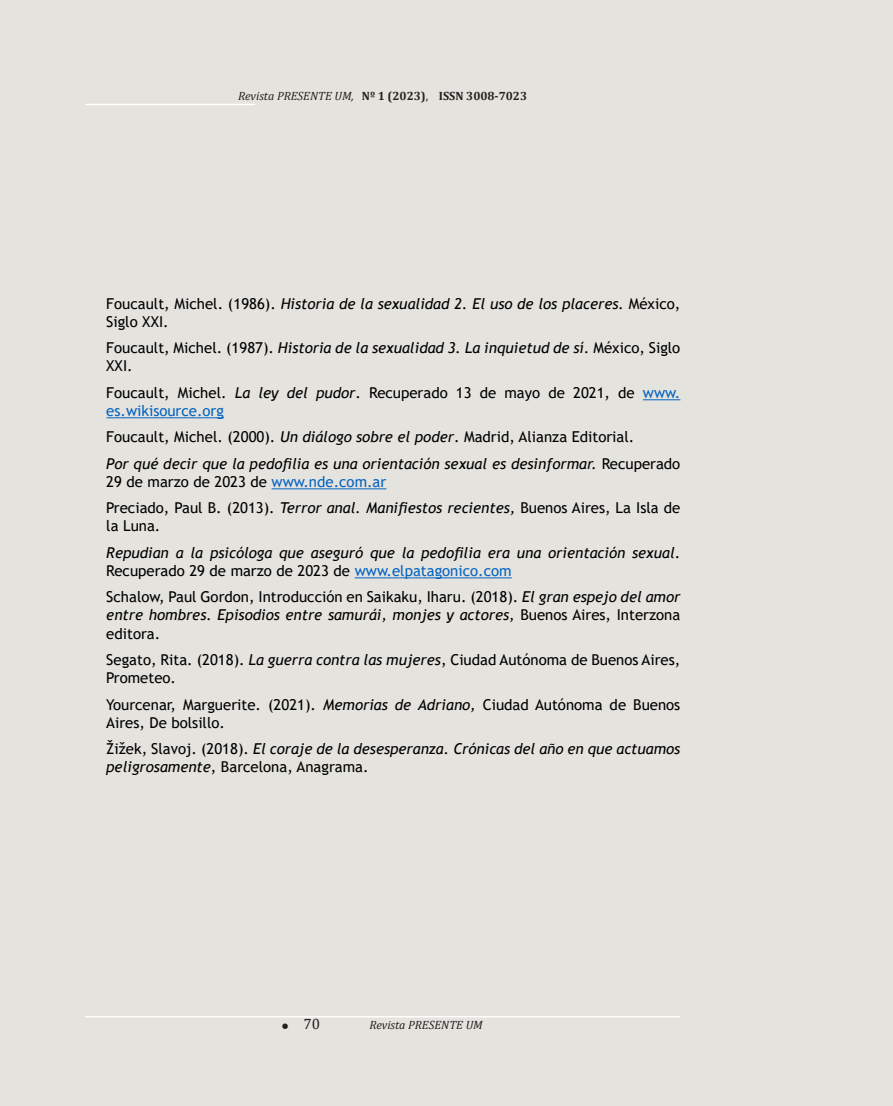
<style>
.page{position:relative;width:893px;height:1106px;background:#e4e3de}
.page>*{position:absolute;margin:0;border:0;box-sizing:border-box;transform-origin:0 0}
.t1{font:15px/18px "Trebuchet MS";color:#000}
.t2{font:italic 15px/18px "Trebuchet MS";color:#000}
.t3{font:15px "Cambria";color:#231f20}
.t4{font:700 12px "Cambria";color:#231f20}
.t5{font:italic 12px "Cambria";color:#231f20}
.s1{font-weight:400;font-style:italic}
.s2{font-weight:400}
.s3{font-style:normal}
.s4{font-style:italic}
.s5{color:#0563c1}
.s6{font-style:normal;color:#0563c1}
</style>
<div class="page">
<hr style="left:85px;top:1015px;width:595px;height:2px;background:#fff">
<hr style="left:85px;top:104px;width:170px;height:1px;background:#fff">
<hr style="left:643px;top:399px;width:37px;height:1px;background:#0563c1">
<hr style="left:106px;top:417px;width:118px;height:1px;background:#0563c1">
<hr style="left:272px;top:488px;width:114px;height:1px;background:#0563c1">
<hr style="left:355px;top:577px;width:157px;height:1px;background:#0563c1">
<p class="t4" style="left:238px;top:88px;width:290px"><span class="s1">Revista PRESENTE UM,</span> Nº 1 (2023)<span class="s2">,</span> ISSN 3008-7023</p>
<p class="t2" style="left:106px;top:295px;width:576px"><span class="s3">Foucault, Michel. (1986).</span> Historia de la sexualidad 2. El uso de los placeres. <span class="s3">México,<br>Siglo XXI.</span></p>
<p class="t2" style="left:106px;top:339px;width:576px"><span class="s3">Foucault, Michel. (1987).</span> Historia de la sexualidad 3. La inquietud de sí. <span class="s3">México, Siglo<br>XXI.</span></p>
<p class="t1" style="left:106px;top:383px;width:576px">Foucault, Michel. <span class="s4">La ley del pudor</span>. Recuperado 13 de mayo de 2021, de <span class="s5">www. es.wikisource.org</span></p>
<p class="t1" style="left:106px;top:428px;width:529px">Foucault, Michel. (2000). <span class="s4">Un diálogo sobre el poder</span>. Madrid, Alianza Editorial.</p>
<p class="t2" style="left:106px;top:455px;width:576px">Por qué decir que la pedofilia es una orientación sexual es desinformar. <span class="s3">Recuperado<br>29 de marzo de 2023 de</span> <span class="s6">www.nde.com.ar</span></p>
<p class="t1" style="left:106px;top:499px;width:576px">Preciado, Paul B. (2013). <span class="s4">Terror anal. Manifiestos recientes,</span> Buenos Aires, La Isla de la Luna.</p>
<p class="t2" style="left:106px;top:544px;width:576px">Repudian a la psicóloga que aseguró que la pedofilia era una orientación sexual<span class="s3">.<br>Recuperado 29 de marzo de 2023 de</span> <span class="s6">www.elpatagonico.com</span></p>
<p class="t1" style="left:106px;top:588px;width:576px;text-align:justify">Schalow, Paul Gordon, Introducción en Saikaku, Iharu. (2018). <span class="s4">El gran espejo del amor entre hombres. Episodios entre samurái, monjes y actores,</span> Buenos Aires, Interzona editora.</p>
<p class="t1" style="left:106px;top:650px;width:576px">Segato, Rita. (2018). <span class="s4">La guerra contra las mujeres</span>, Ciudad Autónoma de Buenos Aires,<br>Prometeo.</p>
<p class="t1" style="left:106px;top:695px;width:575px">Yourcenar, Marguerite. (2021). <span class="s4">Memorias de Adriano,</span> Ciudad Autónoma de Buenos<br>Aires, De bolsillo.</p>
<p class="t2" style="left:106px;top:740px;width:576px"><span class="s3">Žižek, Slavoj. (2018).</span> El coraje de la desesperanza. Crónicas del año en que actuamos peligrosamente<span class="s3">, Barcelona, Anagrama.</span></p>
<p class="t3" style="left:303px;top:1015px;width:18px">70</p>
<p class="t5" style="left:369px;top:1017px;width:115px">Revista PRESENTE UM</p>
</div>
